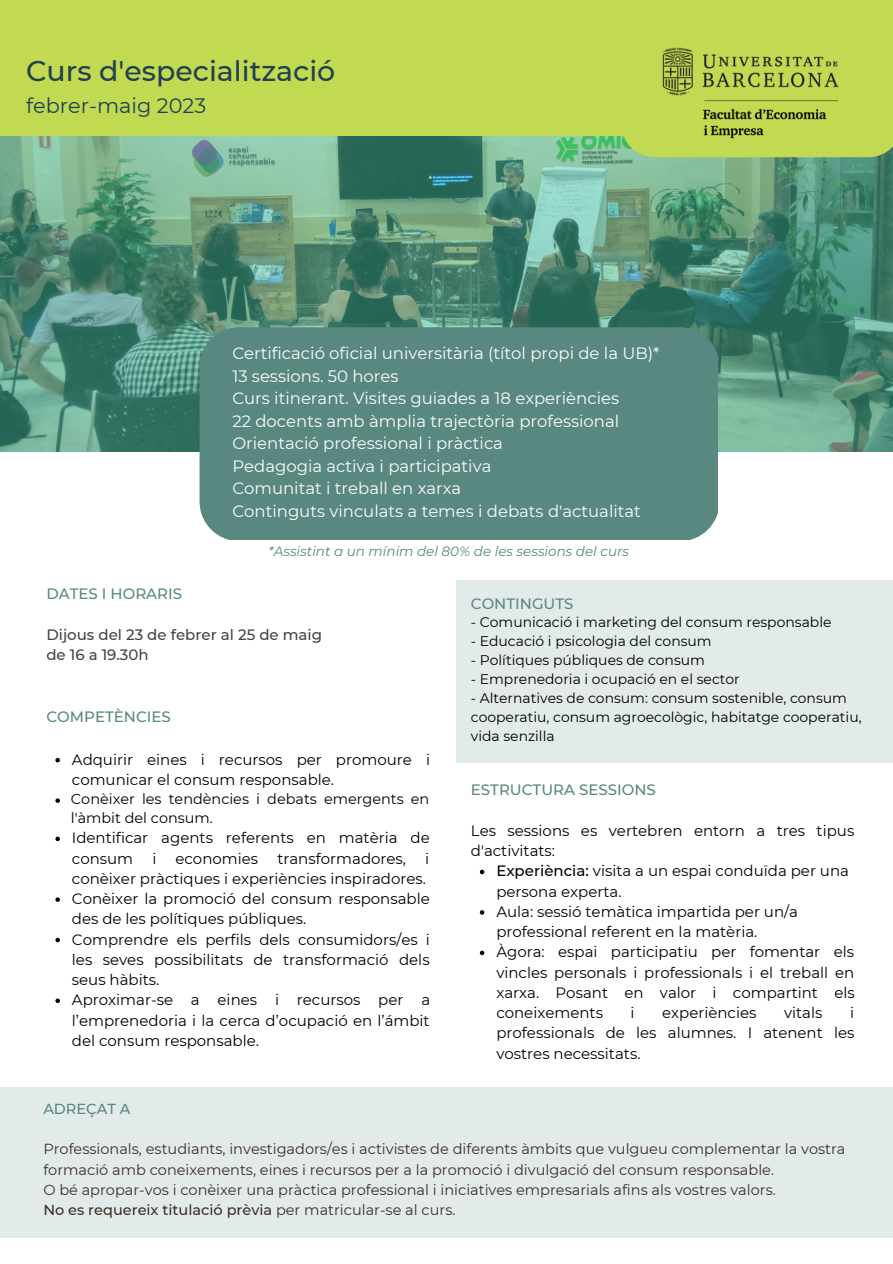
<style>
.page{position:relative;width:893px;height:1264px;background:#fff}
.page>*{position:absolute;margin:0;border:0;box-sizing:border-box;transform-origin:0 0}
.t1{font:500 28.35px "Montserrat";color:#224050}
.t2{font:20.85px "Montserrat";color:#224050}
.t3{font:16.5px/22.5px "Montserrat";color:#fcfdfe}
.t4{font:15px/20.2px "Montserrat";color:#000}
.t5{font:500 15px "Montserrat";color:#588880}
.t6{font:500 15px/20.2px "Montserrat";color:#434343}
.t7{font:14.55px/20.2px "Montserrat";color:#351f16}
.t8{font:500 14.55px "Montserrat";color:#588880}
.t9{font:14.4px/19px "Montserrat";color:#000}
.t10{font:13.95px/18.9px "Montserrat";color:#000}
.t11{font:italic 13.5px "Montserrat";color:#588880}
.s1{font-weight:500}
</style>
<div class="page">
<svg style="left:0;top:136px;width:892px;height:316px;background:#57927b"></svg>
<div style="left:199px;top:327px;width:518px;height:213px;background:#588880"></div>
<div style="left:456px;top:580px;width:436px;height:183px;background:#e3ebea"></div>
<svg style="left:480px;top:869px;width:4px;height:5px"></svg>
<svg style="left:480px;top:910px;width:4px;height:4px"></svg>
<svg style="left:480px;top:950px;width:4px;height:5px"></svg>
<svg style="left:621px;top:136px;width:271px;height:21px;background:#b6d45a"></svg>
<div style="left:0;top:0;width:892px;height:136px;background:#c2da52"></div>
<img style="left:652px;top:47px;width:240px;height:104px">
<svg style="left:55px;top:758px;width:5px;height:4px"></svg>
<svg style="left:55px;top:798px;width:5px;height:5px"></svg>
<svg style="left:55px;top:836px;width:5px;height:5px"></svg>
<svg style="left:55px;top:897px;width:5px;height:4px"></svg>
<svg style="left:55px;top:937px;width:5px;height:5px"></svg>
<svg style="left:55px;top:998px;width:5px;height:5px"></svg>
<div style="left:0;top:1087px;width:892px;height:150px;background:#e3ebea"></div>
<h1 class="t1" style="left:26px;top:53px;width:311px">Curs d'especialització</h1>
<h2 class="t2" style="left:26px;top:93px;width:182px">febrer-maig 2023</h2>
<p class="t3" style="left:232px;top:342px;width:429px">Certificació oficial universitària (títol propi de la UB)* 13 sessions. 50 hores<br>Curs itinerant. Visites guiades a 18 experiències<br>22 docents amb àmplia trajectòria professional Orientació professional i pràctica<br>Pedagogia activa i participativa<br>Comunitat i treball en xarxa<br>Continguts vinculats a temes i debats d'actualitat</p>
<p class="t11" style="left:268px;top:543px;width:362px">*Assistint a un mínim del 80% de les sessions del curs</p>
<p class="t5" style="left:46px;top:584px;width:137px">DATES I HORARIS</p>
<p class="t6" style="left:46px;top:624px;width:277px">Dijous del 23 de febrer al 25 de maig de 16 a 19.30h</p>
<p class="t5" style="left:46px;top:707px;width:126px">COMPETÈNCIES</p>
<p class="t4" style="left:72px;top:749px;width:359px">Adquirir eines i recursos per promoure i comunicar el consum responsable.</p>
<p class="t9" style="left:71px;top:789px;width:360px">Conèixer les tendències i debats emergents en l'àmbit del consum.</p>
<p class="t4" style="left:72px;top:827px;width:359px">Identificar agents referents en matèria de consum</p>
<p class="t4" style="left:152px;top:848px;width:6px">i</p>
<p class="t4" style="left:175px;top:848px;width:84px">economies</p>
<p class="t4" style="left:277px;top:848px;width:130px">transformadores,</p>
<p class="t4" style="left:72px;top:848px;width:360px;text-indent:353px">i conèixer pràctiques i experiències inspiradores.<br>Conèixer la promoció del consum responsable des de les polítiques públiques.<br>Comprendre els perfils dels consumidors/es i les seves possibilitats de transformació dels seus hàbits.<br>Aproximar-se a eines i recursos per a l’emprenedoria i la cerca d’ocupació en l’ámbit del consum responsable.</p>
<p class="t5" style="left:471px;top:594px;width:104px">CONTINGUTS</p>
<p class="t10" style="left:471px;top:612px;width:362px">- Comunicació i marketing del consum responsable</p>
<p class="t10" style="left:471px;top:631px;width:242px">- Educació i psicologia del consum</p>
<p class="t10" style="left:471px;top:650px;width:235px">- Polítiques públiques de consum</p>
<p class="t10" style="left:471px;top:669px;width:270px">- Emprenedoria i ocupació en el sector</p>
<p class="t10" style="left:471px;top:688px;width:392px">- Alternatives de consum: consum sostenible, consum cooperatiu, consum agroecològic, habitatge cooperatiu, vida senzilla</p>
<p class="t5" style="left:471px;top:781px;width:186px">ESTRUCTURA SESSIONS</p>
<p class="t4" style="left:471px;top:820px;width:385px">Les sessions es vertebren entorn a tres tipus d'activitats:</p>
<p class="t4" style="left:496px;top:861px;width:360px"><span class="s1">Experiència:</span> visita a un espai conduïda per una persona experta.<br>Aula: sessió temàtica impartida per un/a professional referent en la matèria.<br>Àgora: espai participatiu per fomentar els vincles personals i professionals i el treball en xarxa. Posant en valor i compartint els coneixements</p>
<p class="t4" style="left:496px;top:1002px;width:359px;text-align:justify;text-indent:353px">i professionals de les alumnes. I atenent les vostres necessitats.</p>
<p class="t4" style="left:630px;top:1002px;width:6px">i</p>
<p class="t4" style="left:662px;top:1002px;width:96px">experiències</p>
<p class="t4" style="left:784px;top:1002px;width:40px">vitals</p>
<p class="t8" style="left:43px;top:1099px;width:89px">ADREÇAT A</p>
<p class="t7" style="left:43px;top:1138px;width:803px">Professionals, estudiants, investigadors/es i activistes de diferents àmbits que vulgueu complementar la vostra formació amb coneixements, eines i recursos per a la promoció i divulgació del consum responsable.<br>O bé apropar-vos i conèixer una pràctica professional i iniciatives empresarials afins als vostres valors.<br><span class="s1">No es requereix titulació prèvia</span> per matricular-se al curs.</p>
</div>
